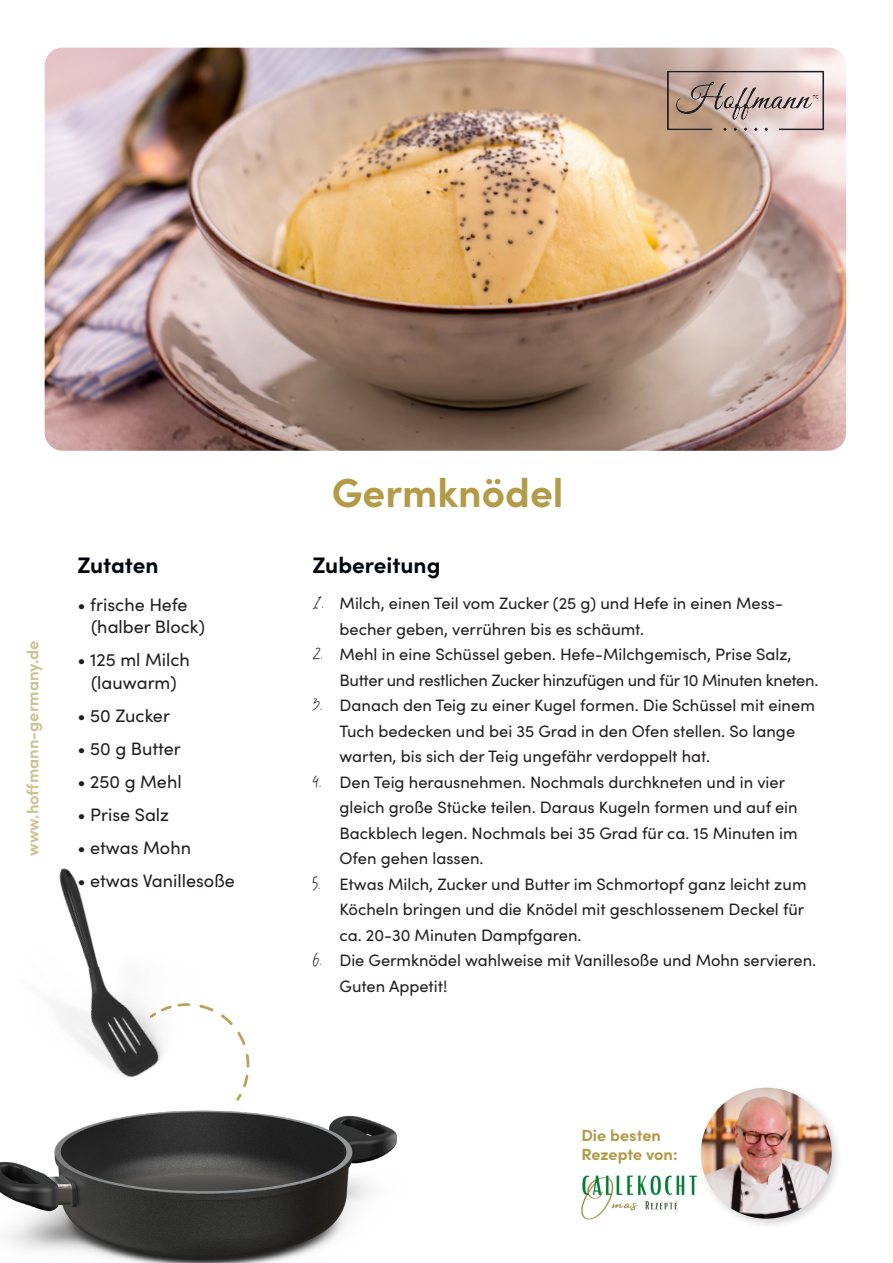
<style>
.page{position:relative;width:893px;height:1263px;background:#fff}
.page>*{position:absolute;margin:0;border:0;box-sizing:border-box;transform-origin:0 0}
.t1{font:700 40.5px "Sofia Pro";color:#b39b48}
.t2{font:700 22.5px "Sofia Pro";color:#000610}
.t3{font:18px/22.5px "Sofia Pro";color:#231f20}
.t4{font:16.5px/25.5px "Sofia Pro";color:#231f20}
.t5{font:16.5px "Sofia Pro";letter-spacing:-.02em;color:#231f20}
.t6{font:700 16.5px "Sofia Pro";color:#b7a55d}
.t7{font:700 16.2px/19.5px "Sofia Pro";letter-spacing:-.005em;color:#b29a49}
.s1{font-family:"Aesthetik Script"}
</style>
<div class="page">
<img style="left:45px;top:48px;width:801px;height:403px">
<img style="left:658px;top:62px;width:174px;height:77px">
<div style="left:697px;top:1084px;width:146px;height:146px;background:#231f20;opacity:.2"></div>
<img style="left:700px;top:1088px;width:132px;height:131px">
<img style="left:581px;top:1175px;width:121px;height:46px">
<svg style="left:223px;top:1014px;width:27px;height:74px"></svg>
<img style="left:59px;top:868px;width:164px;height:210px">
<img style="left:0;top:1093px;width:397px;height:170px">
<p class="t6" style="left:20px;top:856px;width:217px;rotate:-90deg">www.hoffmann-germany.de</p>
<p class="t2" style="left:77px;top:548px;width:83px">Zutaten</p>
<p class="t3" style="left:91px;top:592px;width:115px;text-indent:-14px">• frische Hefe (halber Block)</p>
<p class="t3" style="left:77px;top:648px;width:114px">• 125 ml Milch</p>
<p class="t3" style="left:91px;top:670px;width:87px">(lauwarm)</p>
<p class="t3" style="left:77px;top:703px;width:94px">• 50 Zucker</p>
<p class="t3" style="left:77px;top:736px;width:105px">• 50 g Butter</p>
<p class="t3" style="left:77px;top:769px;width:106px">• 250 g Mehl</p>
<p class="t3" style="left:77px;top:802px;width:93px">• Prise Salz</p>
<p class="t3" style="left:77px;top:835px;width:115px">• etwas Mohn</p>
<p class="t3" style="left:77px;top:868px;width:159px">• etwas Vanillesoße</p>
<p class="t1" style="left:332px;top:461px;width:233px">Germknödel</p>
<p class="t2" style="left:313px;top:548px;width:130px">Zubereitung</p>
<p class="t4" style="left:313px;top:590px;width:472px"><span class="s1">1.</span> Milch, einen Teil vom Zucker (25 g) und Hefe in einen Mess-</p>
<p class="t4" style="left:340px;top:615px;width:306px">becher geben, verrühren bis es schäumt.</p>
<p class="t4" style="left:313px;top:641px;width:481px"><span class="s1">2.</span> Mehl in eine Schüssel geben. Hefe-Milchgemisch, Prise Salz,</p>
<p class="t5" style="left:340px;top:668px;width:480px">Butter und restlichen Zucker hinzufügen und für 10 Minuten kneten.</p>
<p class="t4" style="left:340px;top:692px;width:477px;text-indent:-27px"><span class="s1">3.</span> Danach den Teig zu einer Kugel formen. Die Schüssel mit einem<br>Tuch bedecken und bei 35 Grad in den Ofen stellen. So lange warten, bis sich der Teig ungefähr verdoppelt hat.</p>
<p class="t4" style="left:340px;top:768px;width:460px;text-indent:-27px"><span class="s1">4.</span> Den Teig herausnehmen. Nochmals durchkneten und in vier gleich große Stücke teilen. Daraus Kugeln formen und auf ein Backblech legen. Nochmals bei 35 Grad für ca. 15 Minuten im Ofen gehen lassen.</p>
<p class="t4" style="left:340px;top:870px;width:468px;text-indent:-27px"><span class="s1">5.</span> Etwas Milch, Zucker und Butter im Schmortopf ganz leicht zum<br>Köcheln bringen und die Knödel mit geschlossenem Deckel für ca. 20-30 Minuten Dampfgaren.</p>
<p class="t4" style="left:340px;top:947px;width:478px;text-indent:-27px"><span class="s1">6.</span> Die Germknödel wahlweise mit Vanillesoße und Mohn servieren.<br>Guten Appetit!</p>
<p class="t7" style="left:581px;top:1124px;width:98px">Die besten<br>Rezepte von:</p>
</div>
